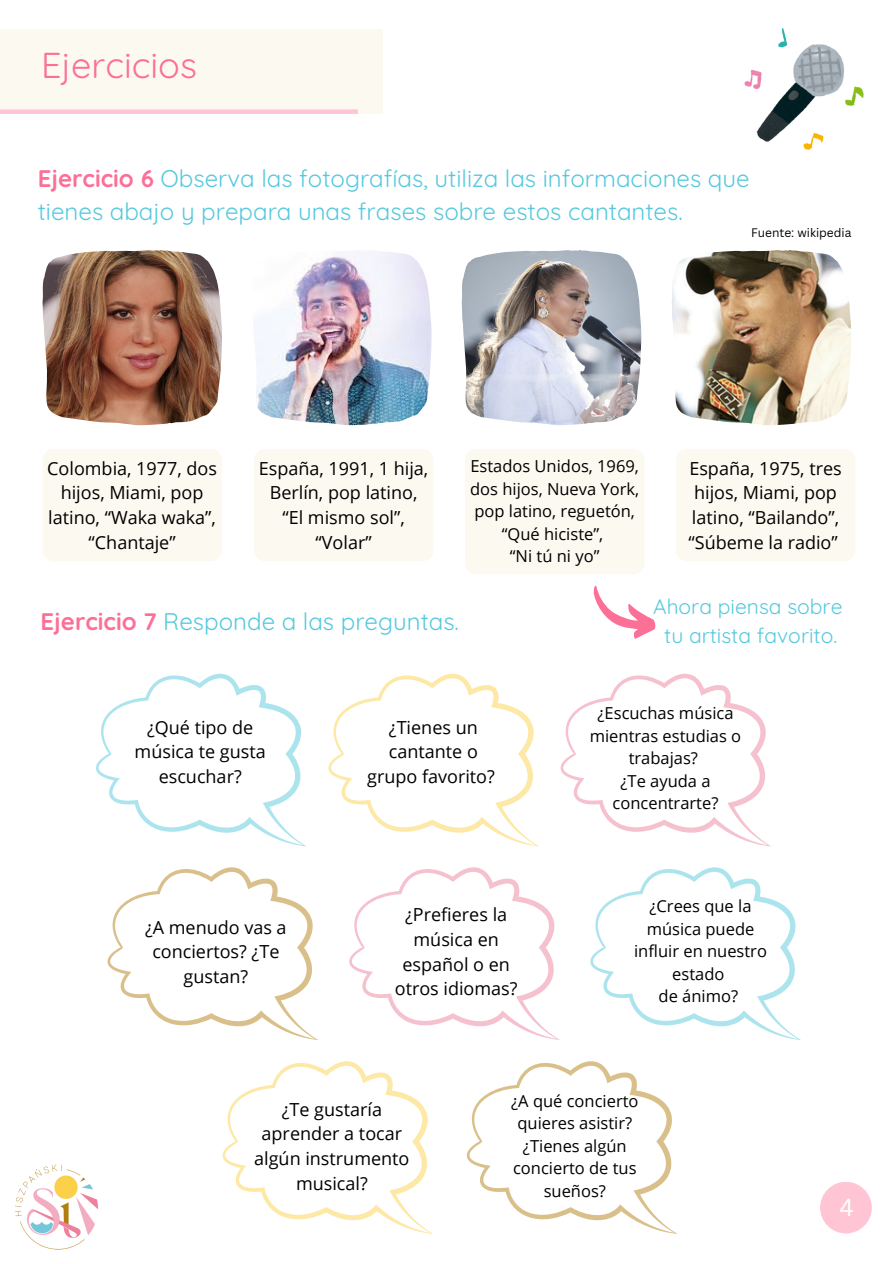
<style>
.page{position:relative;width:894px;height:1264px;background:#fff}
.page>*{position:absolute;margin:0;border:0;box-sizing:border-box;transform-origin:0 0}
.t1{font:36px "Quicksand";color:#fc6f96}
.t2{font:24px/32.7px "Quicksand";color:#56c9de}
.t3{font:24px "Canva Sans";color:#fff}
.t4{font:21px/29.2px "Quicksand";color:#56c9de;text-align:center}
.t5{font:18px/24.8px "Open Sans";color:#000;text-align:center}
.t6{font:16.5px/22.5px "Open Sans";color:#000;text-align:center}
.t7{font:12px "Canva Sans";color:#000}
.s1{font-weight:700;color:#fc6f96}
</style>
<div class="page">
<img style="left:15px;top:1164px;width:84px;height:86px">
<div style="left:819px;top:1181px;width:52px;height:52px;background:#ffc5d5;border-radius:50%"></div>
<div style="left:0;top:30px;width:382px;height:84px;background:#fcf9f0"></div>
<div style="left:0;top:109px;width:358px;height:5px;background:#ffc5d5"></div>
<svg style="left:96px;top:673px;width:210px;height:173px"></svg>
<svg style="left:328px;top:673px;width:210px;height:173px"></svg>
<svg style="left:560px;top:673px;width:210px;height:173px"></svg>
<svg style="left:107px;top:867px;width:210px;height:172px"></svg>
<svg style="left:222px;top:1061px;width:210px;height:172px"></svg>
<svg style="left:590px;top:867px;width:209px;height:172px"></svg>
<svg style="left:349px;top:867px;width:209px;height:172px"></svg>
<svg style="left:466px;top:1061px;width:210px;height:172px"></svg>
<img style="left:744px;top:29px;width:119px;height:120px">
<img style="left:43px;top:250px;width:179px;height:175px">
<img style="left:254px;top:251px;width:177px;height:174px">
<img style="left:461px;top:250px;width:180px;height:175px">
<img style="left:672px;top:250px;width:178px;height:175px">
<div style="left:42px;top:449px;width:180px;height:112px;background:#fcf9f0;border-radius:11px"></div>
<div style="left:254px;top:449px;width:179px;height:112px;background:#fcf9f0;border-radius:11px"></div>
<div style="left:465px;top:449px;width:179px;height:125px;background:#fcf9f0;border-radius:11px"></div>
<div style="left:675px;top:449px;width:180px;height:112px;background:#fcf9f0;border-radius:11px"></div>
<svg style="left:593px;top:585px;width:63px;height:54px"></svg>
<p class="t1" style="left:41px;top:42px;width:157px">Ejercicios</p>
<p class="t2" style="left:38px;top:162px;width:713px"><span class="s1">Ejercicio 6</span> Observa las fotografías, utiliza las informaciones que tienes abajo y prepara unas frases sobre estos cantantes.</p>
<h3 class="t7" style="left:750px;top:224px;width:102px">Fuente: wikipedia</h3>
<p class="t5" style="left:47px;top:455px;width:171px">Colombia, 1977, dos hijos, Miami, pop latino, “Waka waka”, “Chantaje”</p>
<h4 class="t5" style="left:259px;top:455px;width:171px">España, 1991, 1 hija,<br>Berlín, pop latino, “El mismo sol”, “Volar”</h4>
<p class="t6" style="left:470px;top:455px;width:170px">Estados Unidos, 1969, dos hijos, Nueva York, pop latino, reguetón, “Qué hiciste”,<br>“Ni tú ni yo”</p>
<h4 class="t5" style="left:688px;top:455px;width:155px">España, 1975, tres hijos, Miami, pop latino, “Bailando”, “Súbeme la radio”</h4>
<p class="t4" style="left:653px;top:591px;width:191px">Ahora piensa sobre tu artista favorito.</p>
<p class="t2" style="left:41px;top:604px;width:420px"><span class="s1">Ejercicio 7</span> Responde a las preguntas.</p>
<p class="t5" style="left:135px;top:714px;width:133px">¿Qué tipo de música te gusta escuchar?</p>
<p class="t5" style="left:367px;top:714px;width:129px">¿Tienes un cantante o grupo favorito?</p>
<h1 class="t5" style="left:145px;top:914px;width:143px">¿A menudo vas a conciertos? ¿Te gustan?</h1>
<h2 class="t5" style="left:394px;top:901px;width:124px">¿Prefieres la música en español o en otros idiomas?</h2>
<h4 class="t6" style="left:589px;top:701px;width:153px">¿Escuchas música mientras estudias o trabajas?<br>¿Te ayuda a concentrarte?</h4>
<p class="t6" style="left:634px;top:894px;width:134px">¿Crees que la música puede influir en nuestro estado<br>de ánimo?</p>
<p class="t5" style="left:254px;top:1096px;width:157px">¿Te gustaría aprender a tocar algún instrumento musical?</p>
<h4 class="t6" style="left:511px;top:1088px;width:129px">¿A qué concierto quieres asistir? ¿Tienes algún concierto de tus sueños?</h4>
<h2 class="t3" style="left:839px;top:1190px;width:16px">4</h2>
</div>
